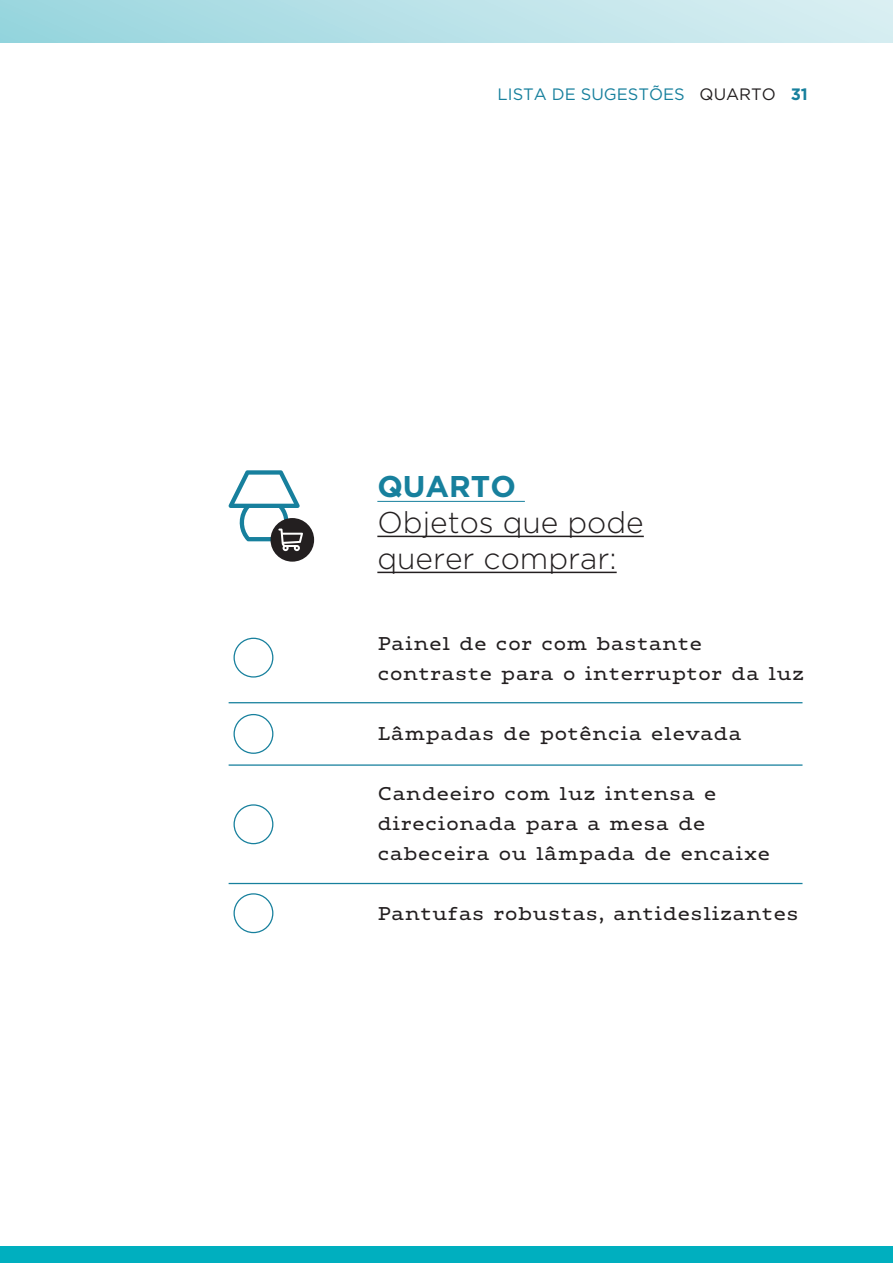
<style>
.page{position:relative;width:893px;height:1263px;background:#fff}
.page>*{position:absolute;margin:0;border:0;box-sizing:border-box;transform-origin:0 0}
.t1{font:300 30px/36px "Gotham";color:#231f20}
.t2{font:700 30px "Gotham";color:#17809d}
.t3{font:21px/30px "Maxular Rx";color:#231f20}
.t4{font:16.5px "Gotham";color:#17809d}
.s1{color:#231f20}
.s2{font-weight:700}
</style>
<div class="page">
<div style="left:233px;top:893px;width:40px;height:40px;border:1px solid #17809d;border-radius:50%"></div>
<div style="left:233px;top:638px;width:40px;height:40px;border:1px solid #17809d;border-radius:50%"></div>
<hr style="left:229px;top:702px;width:573px;height:1px;background:#17809d">
<hr style="left:229px;top:883px;width:573px;height:1px;background:#17809d">
<hr style="left:229px;top:764px;width:573px;height:2px;background:#17809d">
<div style="left:233px;top:714px;width:40px;height:40px;border:1px solid #17809d;border-radius:50%"></div>
<div style="left:233px;top:804px;width:40px;height:40px;border:1px solid #17809d;border-radius:50%"></div>
<hr style="left:377px;top:501px;width:148px;height:1px;background:#17809d">
<hr style="left:377px;top:536px;width:267px;height:1px;background:#231f20">
<hr style="left:377px;top:572px;width:240px;height:1px;background:#231f20">
<div style="left:270px;top:518px;width:44px;height:44px;background:#231f20;border-radius:50%"></div>
<svg style="left:228px;top:470px;width:75px;height:81px"></svg>
<div style="left:0;top:1246px;width:893px;height:17px;background:#00afbf"></div>
<div style="left:0;top:0;width:893px;height:43px;background:linear-gradient(to right,#98d5de,#daeff3)"></div>
<p class="t4" style="left:498px;top:84px;width:312px">LISTA DE SUGESTÕES <span class="s1">QUARTO</span> <span class="s2">31</span></p>
<h1 class="t2" style="left:377px;top:469px;width:140px">QUARTO</h1>
<h1 class="t1" style="left:377px;top:504px;width:268px">Objetos que pode querer comprar:</h1>
<p class="t3" style="left:377px;top:627px;width:429px">Painel de cor com bastante contraste para o interruptor da luz</p>
<p class="t3" style="left:377px;top:717px;width:366px">Lâmpadas de potência elevada</p>
<p class="t3" style="left:377px;top:777px;width:394px">Candeeiro com luz intensa e direcionada para a mesa de cabeceira ou lâmpada de encaixe</p>
<p class="t3" style="left:377px;top:897px;width:423px">Pantufas robustas, antideslizantes</p>
</div>
